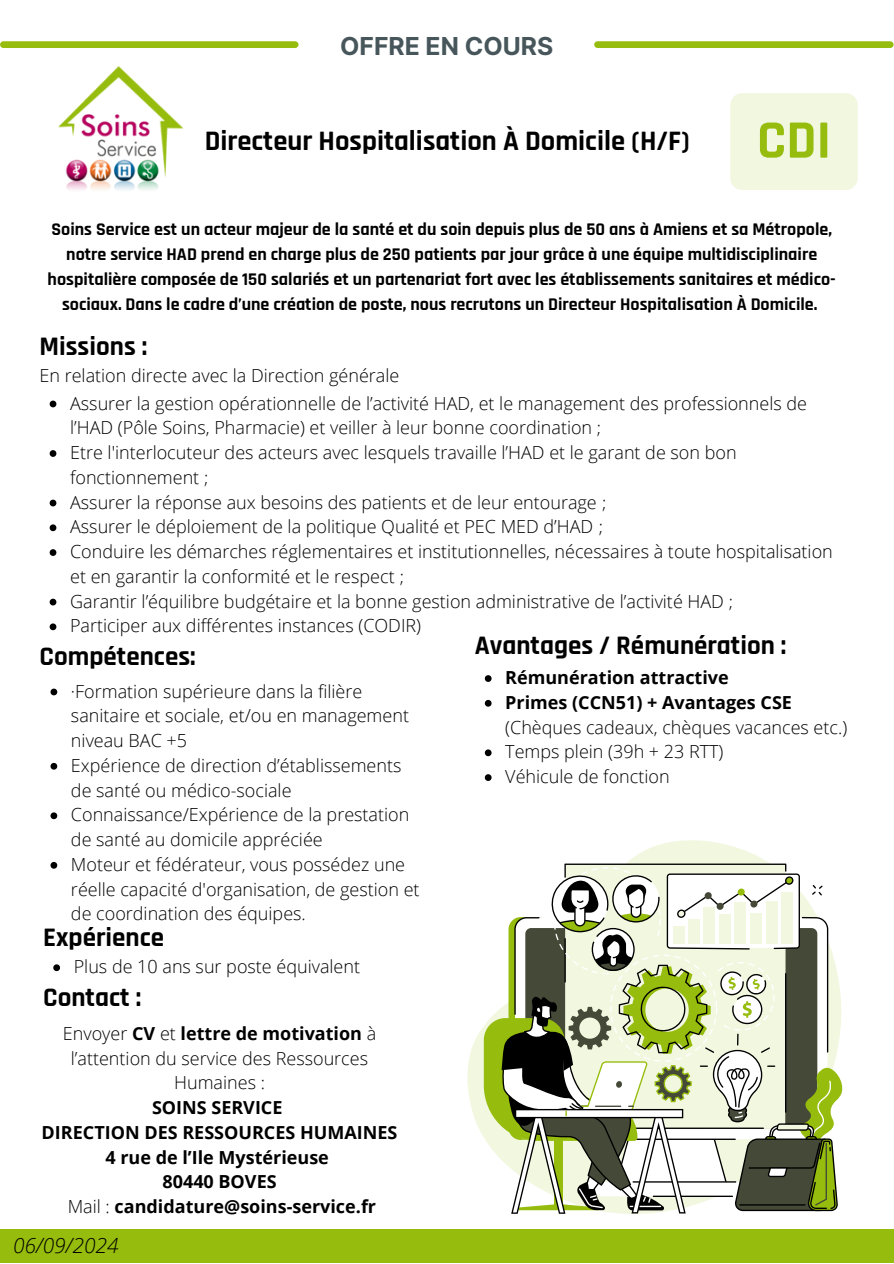
<style>
.page{position:relative;width:894px;height:1264px;background:#fff}
.page>*{position:absolute;margin:0;border:0;box-sizing:border-box;transform-origin:0 0}
.t1{font:700 54.6px "Rajdhani";color:#96bd0d}
.t2{font:700 28.5px "Rajdhani";color:#000}
.t3{font:700 27px "Rajdhani";color:#000}
.t4{font:700 24.75px "Inter";color:#47565b}
.t5{font:italic 300 21px "Open Sans";color:#000}
.t6{font:300 18px/24.8px "Open Sans";color:#000}
.t7{font:700 18px/24.8px "Rajdhani";color:#000;text-align:center}
.t8{font:700 18px "Open Sans";color:#000}
.s1{font-weight:700}
.s2{font-weight:300}
</style>
<div class="page">
<div style="left:3px;top:41px;width:292px;height:7px;background:#96bd0d"></div>
<div style="left:597px;top:41px;width:293px;height:7px;background:#96bd0d"></div>
<div style="left:0;top:1229px;width:893px;height:33px;background:#96bd0d"></div>
<img style="left:58px;top:66px;width:126px;height:124px">
<svg style="left:467px;top:840px;width:302px;height:374px"></svg>
<svg style="left:483px;top:863px;width:360px;height:350px"></svg>
<svg style="left:50px;top:400px;width:6px;height:7px"></svg>
<svg style="left:50px;top:450px;width:6px;height:7px"></svg>
<svg style="left:50px;top:499px;width:6px;height:7px"></svg>
<svg style="left:50px;top:524px;width:6px;height:7px"></svg>
<svg style="left:50px;top:549px;width:6px;height:7px"></svg>
<svg style="left:50px;top:598px;width:6px;height:7px"></svg>
<svg style="left:50px;top:623px;width:6px;height:7px"></svg>
<div style="left:730px;top:93px;width:127px;height:97px;background:#f2f7e0"></div>
<svg style="left:50px;top:688px;width:7px;height:7px"></svg>
<svg style="left:50px;top:763px;width:7px;height:6px"></svg>
<svg style="left:50px;top:812px;width:7px;height:7px"></svg>
<svg style="left:50px;top:862px;width:7px;height:6px"></svg>
<svg style="left:53px;top:964px;width:7px;height:7px"></svg>
<svg style="left:484px;top:675px;width:7px;height:7px"></svg>
<svg style="left:484px;top:700px;width:7px;height:6px"></svg>
<svg style="left:484px;top:749px;width:7px;height:7px"></svg>
<svg style="left:484px;top:774px;width:7px;height:7px"></svg>
<p class="t4" style="left:340px;top:31px;width:214px">OFFRE EN COURS</p>
<p class="t2" style="left:205px;top:123px;width:486px">Directeur Hospitalisation À Domicile (H/F)</p>
<p class="t1" style="left:756px;top:107px;width:76px">CDI</p>
<p class="t7" style="left:48px;top:218px;width:789px">Soins Service est un acteur majeur de la santé et du soin depuis plus de 50 ans à Amiens et sa Métropole, notre service HAD prend en charge plus de 250 patients par jour grâce à une équipe multidisciplinaire hospitalière composée de 150 salariés et un partenariat fort avec les établissements sanitaires et médico&shy;sociaux. Dans le cadre d’une création de poste, nous recrutons un Directeur Hospitalisation À Domicile.</p>
<p class="t3" style="left:39px;top:329px;width:109px">Missions :</p>
<p class="t6" style="left:39px;top:362px;width:361px">En relation directe avec la Direction générale</p>
<p class="t6" style="left:70px;top:390px;width:738px">Assurer la gestion opérationnelle de l’activité HAD, et le management des professionnels de l’HAD (Pôle Soins, Pharmacie) et veiller à leur bonne coordination ;</p>
<h1 class="t6" style="left:70px;top:440px;width:667px">Etre l'interlocuteur des acteurs avec lesquels travaille l’HAD et le garant de son bon fonctionnement ;</h1>
<h2 class="t6" style="left:70px;top:489px;width:537px">Assurer la réponse aux besoins des patients et de leur entourage ;</h2>
<h5 class="t6" style="left:70px;top:514px;width:534px">Assurer le déploiement de la politique Qualité et PEC MED d’HAD ;</h5>
<h2 class="t6" style="left:70px;top:539px;width:764px">Conduire les démarches réglementaires et institutionnelles, nécessaires à toute hospitalisation et en garantir la conformité et le respect ;</h2>
<p class="t6" style="left:70px;top:588px;width:664px">Garantir l’équilibre budgétaire et la bonne gestion administrative de l’activité HAD ;</p>
<p class="t6" style="left:70px;top:613px;width:352px">Participer aux différentes instances (CODIR)</p>
<p class="t3" style="left:474px;top:628px;width:313px">Avantages / Rémunération :</p>
<p class="t3" style="left:39px;top:640px;width:158px">Compétences:</p>
<p class="t8" style="left:505px;top:665px;width:225px">Rémunération attractive</p>
<p class="t6" style="left:505px;top:689px;width:343px"><span class="s1">Primes (CCN51) + Avantages CSE </span>(Chèques cadeaux, chèques vacances etc.)</p>
<p class="t6" style="left:505px;top:739px;width:220px">Temps plein (39h + 23 RTT)</p>
<p class="t6" style="left:505px;top:763px;width:166px">Véhicule de fonction</p>
<p class="t6" style="left:71px;top:678px;width:339px">·Formation supérieure dans la filière sanitaire et sociale, et/ou en management niveau BAC +5</p>
<h2 class="t6" style="left:71px;top:752px;width:332px">Expérience de direction d’établissements de santé ou médico-sociale</h2>
<p class="t6" style="left:71px;top:802px;width:340px">Connaissance/Expérience de la prestation de santé au domicile appréciée</p>
<h2 class="t6" style="left:71px;top:851px;width:350px">Moteur et fédérateur, vous possédez une réelle capacité d'organisation, de gestion et de coordination des équipes.</h2>
<p class="t3" style="left:43px;top:921px;width:122px">Expérience</p>
<p class="t6" style="left:74px;top:954px;width:288px">Plus de 10 ans sur poste équivalent</p>
<p class="t3" style="left:43px;top:980px;width:99px">Contact :</p>
<p class="t6" style="left:63px;top:1020px;width:315px;text-align:center">Envoyer <span class="s1">CV</span> et <span class="s1">lettre de motivation</span> à l’attention du service des Ressources<br>Humaines :</p>
<h2 class="t8" style="left:152px;top:1094px;width:132px">SOINS SERVICE</h2>
<h2 class="t8" style="left:42px;top:1119px;width:357px">DIRECTION DES RESSOURCES HUMAINES</h2>
<p class="t8" style="left:105px;top:1144px;width:225px">4 rue de l’Ile Mystérieuse</p>
<p class="t8" style="left:162px;top:1169px;width:116px">80440 BOVES</p>
<p class="t8" style="left:68px;top:1193px;width:310px"><span class="s2">Mail :</span> candidature@soins-service.fr</p>
<p class="t5" style="left:13px;top:1230px;width:107px">06/09/2024</p>
</div>
